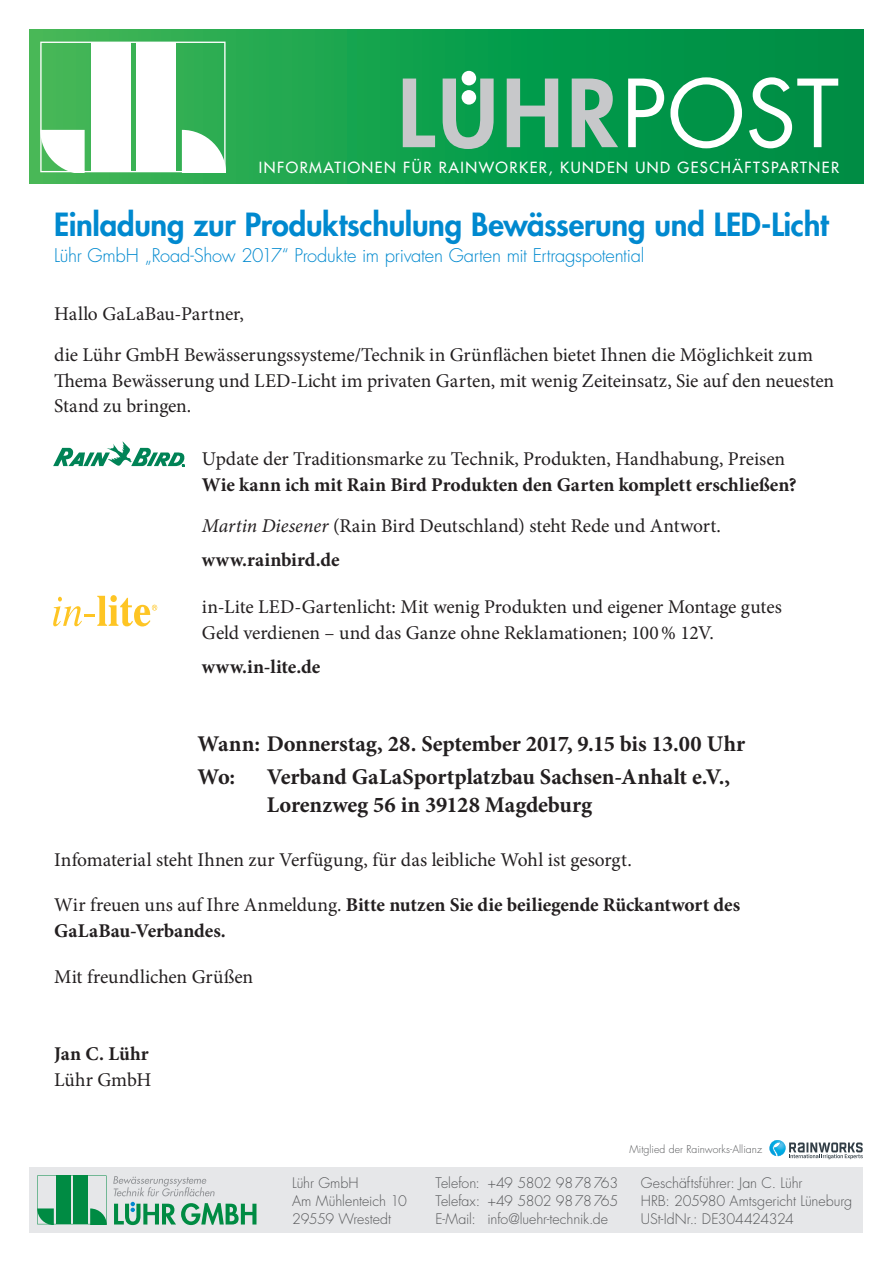
<style>
.page{position:relative;width:893px;height:1263px;background:#fff}
.page>*{position:absolute;margin:0;border:0;box-sizing:border-box;transform-origin:0 0}
.t1{font:800 31.05px "Futura Std";letter-spacing:-.01em;color:#0089cf}
.t2{font:700 22.5px/32.5px "Minion Pro";letter-spacing:-.005em;color:#231f20}
.t3{font:19.5px/25.5px "Minion Pro";letter-spacing:-.005em;color:#231f20}
.t4{font:700 19.5px/25.5px "Minion Pro";letter-spacing:-.005em;color:#231f20}
.t5{font:300 18.3px "Futura Std";letter-spacing:-.015em;color:#0089cf}
.t6{font:500 15px "Futura Std";letter-spacing:.1em;color:#fff}
.t7{font:300 14.25px/18.1px "Futura Std";letter-spacing:-.005em;color:#57585a}
.t8{font:300 10.5px "Futura Std";letter-spacing:.005em;color:#57585a}
.s1{font-weight:400;font-style:italic}
.s2{font-weight:400}
</style>
<div class="page">
<div style="left:30px;top:1167px;width:833px;height:66px;background:#e6e7e9"></div>
<svg style="left:37px;top:1175px;width:70px;height:49px"></svg>
<svg style="left:114px;top:1202px;width:142px;height:23px"></svg>
<svg style="left:113px;top:1176px;width:102px;height:20px"></svg>
<svg style="left:769px;top:1140px;width:94px;height:19px"></svg>
<svg style="left:30px;top:30px;width:833px;height:154px;background:#119e4c"></svg>
<svg style="left:628px;top:77px;width:210px;height:71px"></svg>
<svg style="left:40px;top:42px;width:186px;height:130px"></svg>
<svg style="left:403px;top:71px;width:215px;height:78px;background:#5db185"></svg>
<svg style="left:53px;top:441px;width:132px;height:26px"></svg>
<svg style="left:53px;top:595px;width:104px;height:31px"></svg>
<p class="t6" style="left:259px;top:158px;width:582px">INFORMATIONEN FÜR RAINWORKER, KUNDEN UND GESCHÄFTSPARTNER</p>
<h1 class="t1" style="left:54px;top:204px;width:776px">Einladung zur Produktschulung Bewässerung und LED-Licht</h1>
<p class="t5" style="left:54px;top:245px;width:592px">Lühr GmbH „Road-Show 2017“ Produkte im privaten Garten mit Ertragspotential</p>
<p class="t3" style="left:54px;top:293px;width:760px;line-height:41.5px">Hallo GaLaBau-Partner,<br>die Lühr GmbH Bewässerungssysteme/Technik in Grünflächen bietet Ihnen die Möglichkeit zum</p>
<p class="t3" style="left:54px;top:368px;width:782px">Thema Bewässerung und LED-Licht im privaten Garten, mit wenig Zeiteinsatz, Sie auf den neuesten<br>Stand zu bringen.</p>
<p class="t3" style="left:202px;top:446px;width:585px">Update der Traditionsmarke zu Technik, Produkten, Handhabung, Preisen</p>
<p class="t4" style="left:202px;top:463px;width:596px;line-height:41.5px">Wie kann ich mit Rain Bird Produkten den Garten komplett erschließen?<br><span class="s1">Martin Diesener</span> <span class="s2">(Rain Bird Deutschland) steht Rede und Antwort.</span></p>
<p class="t4" style="left:202px;top:547px;width:139px">www.rainbird.de</p>
<p class="t3" style="left:202px;top:594px;width:581px">in-Lite LED-Gartenlicht: Mit wenig Produkten und eigener Montage gutes<br>Geld verdienen – und das Ganze ohne Reklamationen; 100% 12V.</p>
<p class="t4" style="left:202px;top:654px;width:120px">www.in-lite.de</p>
<p class="t2" style="left:198px;top:728px;width:549px">Wann: Donnerstag, 28. September 2017, 9.15 bis 13.00 Uhr<br>Wo:</p>
<p class="t2" style="left:267px;top:762px;width:465px;line-height:28.5px">Verband GaLaSportplatzbau Sachsen-Anhalt e.V.,<br>Lorenzweg 56 in 39128 Magdeburg</p>
<p class="t3" style="left:54px;top:847px;width:579px">Infomaterial steht Ihnen zur Verfügung, für das leibliche Wohl ist gesorgt.</p>
<p class="t4" style="left:54px;top:892px;width:687px"><span class="s2">Wir freuen uns auf Ihre Anmeldung.</span> Bitte nutzen Sie die beiliegende Rückantwort des<br>GaLaBau-Verbandes.</p>
<p class="t3" style="left:54px;top:963px;width:201px">Mit freundlichen Grüßen</p>
<p class="t4" style="left:54px;top:1041px;width:96px">Jan C. Lühr</p>
<p class="t3" style="left:54px;top:1067px;width:99px">Lühr GmbH</p>
<p class="t8" style="left:629px;top:1142px;width:134px">Mitglied der Rainworks-Allianz</p>
<p class="t7" style="left:292px;top:1174px;width:116px">Lühr GmbH<br>Am Mühlenteich 10<br>29559 Wrestedt</p>
<p class="t7" style="left:435px;top:1174px;width:184px;text-align:justify">Telefon: +49 5802 9878763<br>Telefax: +49 5802 9878765<br>E-Mail: info@luehr-technik.de</p>
<p class="t7" style="left:641px;top:1174px;width:213px">Geschäftsführer: Jan C. Lühr<br>HRB: 205980 Amtsgericht Lüneburg<br>USt-IdNr.: DE304424324</p>
</div>
